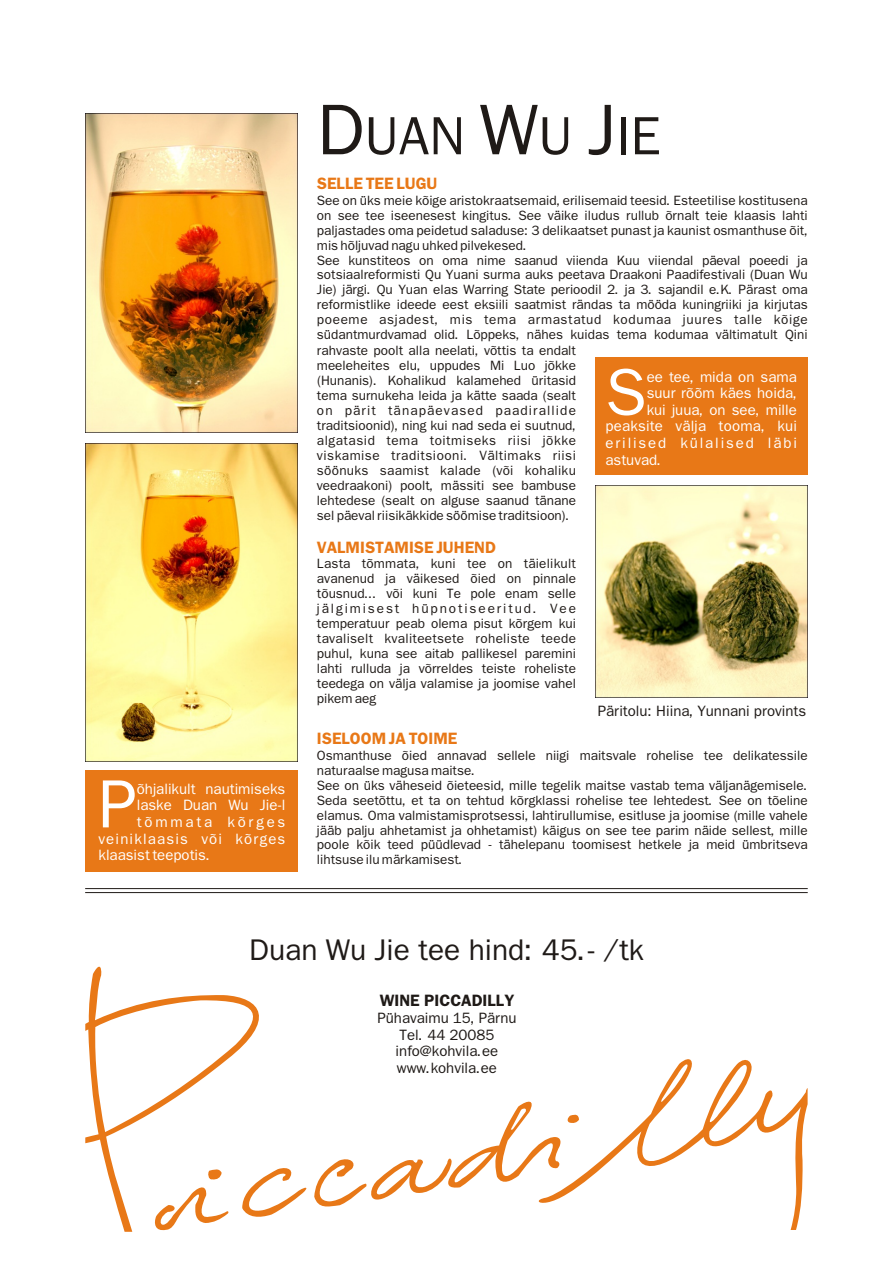
<style>
.page{position:relative;width:894px;height:1263px;background:#fff}
.page>*{position:absolute;margin:0;border:0;box-sizing:border-box;transform-origin:0 0}
.t1{font:68.4px "Franklin";color:#fff}
.t2{font:66.45px "Franklin";color:#fff}
.t3{font:54px "Franklin";color:#1f1a17}
.t4{font:30px "Franklin";color:#1f1a17}
.t5{font:700 16.5px "Franklin";color:#e87817}
.t6{font:700 16.5px "Franklin";color:#1f1a17}
.t7{font:15px "Franklin";color:#fff}
.t8{font:15px/16.6px "Franklin";color:#1f1a17;text-align:center}
.t9{font:15px "Franklin";letter-spacing:.125em;color:#fff}
.t10{font:15px "Franklin";letter-spacing:.08em;color:#fff}
.t11{font:15px "Franklin";letter-spacing:.185em;color:#fff}
.t12{font:13.5px/15px "Franklin";color:#1f1a17}
.s1{font-size:72px}
</style>
<div class="page">
<div style="left:595px;top:357px;width:213px;height:118px;background:#e87817"></div>
<div style="left:85px;top:771px;width:213px;height:101px;background:#e87817"></div>
<img style="left:85px;top:443px;width:213px;height:319px">
<img style="left:595px;top:485px;width:213px;height:213px">
<img style="left:85px;top:114px;width:213px;height:318px">
<hr style="left:85px;top:888px;width:723px;height:1px;background:#1f1a17">
<hr style="left:85px;top:892px;width:723px;height:1px;background:#1f1a17">
<svg style="left:85px;top:966px;width:174px;height:266px"></svg>
<svg style="left:153px;top:1167px;width:76px;height:65px"></svg>
<svg style="left:241px;top:1099px;width:294px;height:119px"></svg>
<svg style="left:535px;top:1059px;width:273px;height:171px"></svg>
<h3 class="t3" style="left:317px;top:111px;width:345px"><span class="s1">D</span>UAN <span class="s1">W</span>U <span class="s1">J</span>IE</h3>
<h1 class="t1" style="left:99px;top:772px;width:40px">P</h1>
<p class="t7" style="left:137px;top:782px;width:150px">õhjalikult nautimiseks</p>
<p class="t7" style="left:137px;top:798px;width:150px">laske Duan Wu Jie-l</p>
<p class="t11" style="left:137px;top:815px;width:150px">tõmmata kõrges</p>
<p class="t10" style="left:99px;top:832px;width:188px">veiniklaasis või kõrges</p>
<p class="t7" style="left:99px;top:848px;width:114px">klaasist teepotis.</p>
<p class="t5" style="left:317px;top:176px;width:122px">SELLE TEE LUGU</p>
<p class="t12" style="left:317px;top:193px;width:492px">See on üks meie kõige aristokraatsemaid, erilisemaid teesid. Esteetilise kostitusena on see tee iseenesest kingitus. See väike iludus rullub õrnalt teie klaasis lahti paljastades oma peidetud saladuse: 3 delikaatset punast ja kaunist osmanthuse õit, mis hõljuvad nagu uhked pilvekesed.<br>See kunstiteos on oma nime saanud viienda Kuu viiendal päeval poeedi ja sotsiaalreformisti Qu Yuani surma auks peetava Draakoni Paadifestivali (Duan Wu Jie) järgi. Qu Yuan elas Warring State perioodil 2. ja 3. sajandil e.K. Pärast oma reformistlike ideede eest eksiili saatmist rändas ta mööda kuningriiki ja kirjutas poeeme asjadest, mis tema armastatud kodumaa juures talle kõige südantmurdvamad olid. Lõppeks, nähes kuidas tema kodumaa vältimatult Qini rahvaste poolt alla neelati, võttis ta endalt<br>meeleheites elu, uppudes Mi Luo jõkke<br>(Hunanis). Kohalikud kalamehed üritasid<br>tema surnukeha leida ja kätte saada (sealt<br>on pärit tänapäevased paadirallide<br>traditsioonid), ning kui nad seda ei suutnud,<br>algatasid tema toitmiseks riisi jõkke<br>viskamise traditsiooni. Vältimaks riisi<br>söönuks saamist kalade (või kohaliku<br>veedraakoni) poolt, mässiti see bambuse<br>lehtedese (sealt on alguse saanud tänane<br>sel päeval riisikäkkide söömise traditsioon).</p>
<p class="t12" style="left:317px;top:557px;width:261px;text-align:justify">Lasta tõmmata, kuni tee on täielikult avanenud ja väikesed õied on pinnale tõusnud... või kuni Te pole enam selle jälgimisest hüpnotiseeritud. Vee temperatuur peab olema pisut kõrgem kui tavaliselt kvaliteetsete roheliste teede puhul, kuna see aitab pallikesel paremini lahti rulluda ja võrreldes teiste roheliste teedega on välja valamise ja joomise vahel pikem aeg</p>
<h2 class="t2" style="left:605px;top:361px;width:43px">S</h2>
<p class="t7" style="left:647px;top:369px;width:152px">ee tee, mida on sama</p>
<p class="t7" style="left:647px;top:386px;width:152px">suur rõõm käes hoida,</p>
<p class="t7" style="left:647px;top:403px;width:152px">kui juua, on see, mille</p>
<p class="t7" style="left:605px;top:419px;width:193px">peaksite välja tooma, kui</p>
<p class="t9" style="left:605px;top:436px;width:193px">erilised külalised läbi</p>
<p class="t7" style="left:605px;top:453px;width:58px">astuvad.</p>
<p class="t5" style="left:317px;top:539px;width:181px">VALMISTAMISE JUHEND</p>
<p class="t8" style="left:598px;top:703px;width:210px">Päritolu: Hiina, Yunnani provints</p>
<p class="t5" style="left:317px;top:731px;width:142px">ISELOOM JA TOIME</p>
<p class="t12" style="left:317px;top:748px;width:492px">Osmanthuse õied annavad sellele niigi maitsvale rohelise tee delikatessile naturaalse magusa maitse.<br>See on üks väheseid õieteesid, mille tegelik maitse vastab tema väljanägemisele.<br>Seda seetõttu, et ta on tehtud kõrgklassi rohelise tee lehtedest. See on tõeline elamus. Oma valmistamisprotsessi, lahtirullumise, esitluse ja joomise (mille vahele jääb palju ahhetamist ja ohhetamist) käigus on see tee parim näide sellest, mille poole kõik teed püüdlevad - tähelepanu toomisest hetkele ja meid ümbritseva lihtsuse ilu märkamisest.</p>
<h3 class="t4" style="left:249px;top:935px;width:396px">Duan Wu Jie tee hind: 45.- /tk</h3>
<p class="t6" style="left:380px;top:993px;width:136px">WINE PICCADILLY</p>
<p class="t8" style="left:377px;top:1010px;width:141px">Pühavaimu 15, Pärnu<br>Tel. 44 20085 info@kohvila.ee www.kohvila.ee</p>
</div>
